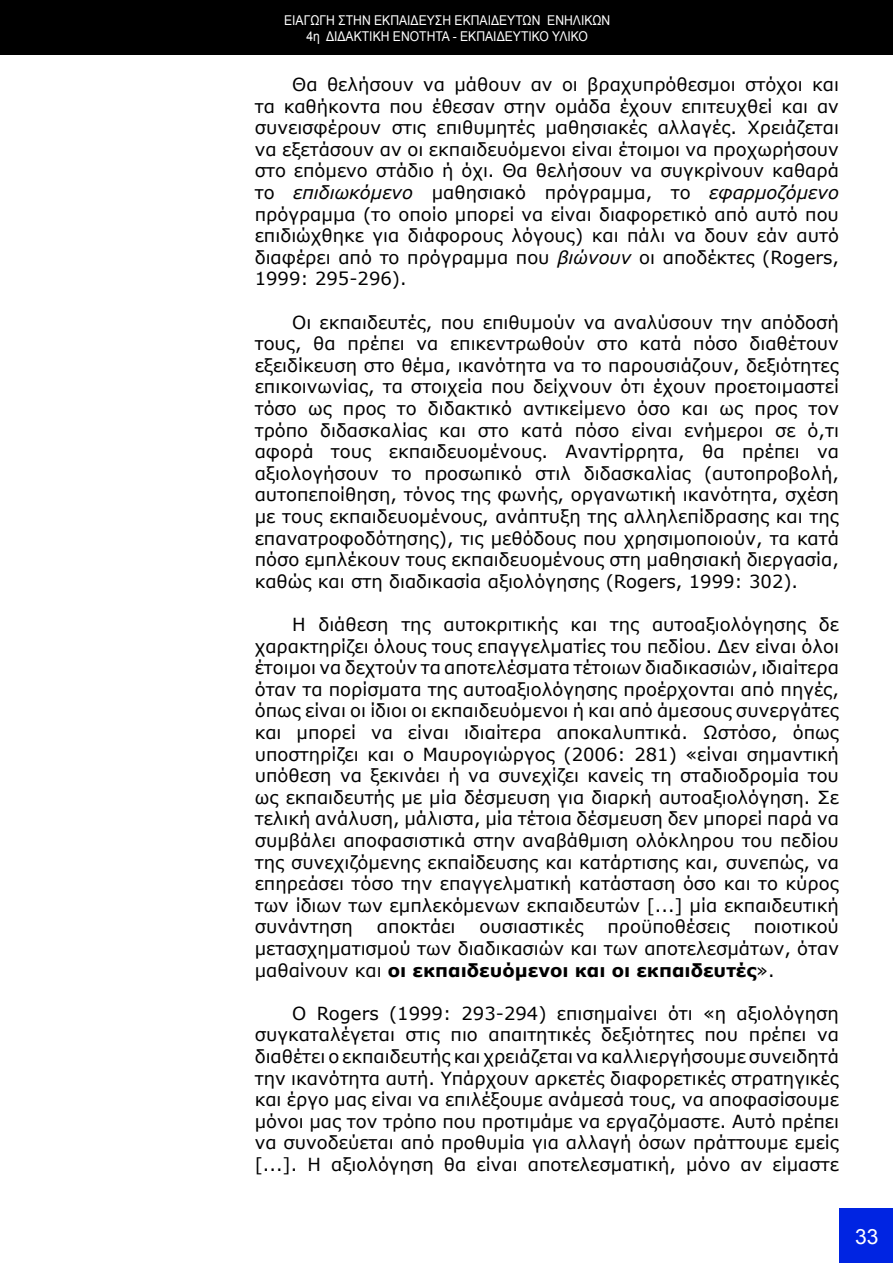
<style>
.page{position:relative;width:893px;height:1263px;background:#fff}
.page>*{position:absolute;margin:0;border:0;box-sizing:border-box;transform-origin:0 0}
.t1{font:21px "Arial";color:#fff}
.t2{font:18px/21.6px "Verdana";color:#000;text-align:justify}
.t3{font:13.5px/16.2px "Arial";color:#fff;text-align:center;scale:.9 1}
.s1{font-style:italic}
.s2{font-weight:700}
</style>
<div class="page">
<hr style="left:0;top:0;width:1px;height:54px;background:#000">
<div style="left:1px;top:0;width:892px;height:54px;background:#000"></div>
<div style="left:840px;top:1209px;width:53px;height:54px;background:#0024e2"></div>
<p class="t3" style="left:284px;top:12px;width:364px">ΕΙΑΓΩΓΗ ΣΤΗΝ ΕΚΠΑΙΔΕΥΣΗ ΕΚΠΑΙΔΕΥΤΩΝ ΕΝΗΛΙΚΩΝ<br>4η ΔΙΔΑΚΤΙΚΗ ΕΝΟΤΗΤΑ - ΕΚΠΑΙΔΕΥΤΙΚΟ ΥΛΙΚΟ</p>
<p class="t2" style="left:255px;top:73px;width:586px;text-indent:37px">Θα θελήσουν να μάθουν αν οι βραχυπρόθεσμοι στόχοι και τα καθήκοντα που έθεσαν στην ομάδα έχουν επιτευχθεί και αν συνεισφέρουν στις επιθυμητές μαθησιακές αλλαγές. Χρειάζεται να εξετάσουν αν οι εκπαιδευόμενοι είναι έτοιμοι να προχωρήσουν στο επόμενο στάδιο ή όχι. Θα θελήσουν να συγκρίνουν καθαρά το <span class="s1">επιδιωκόμενο</span> μαθησιακό πρόγραμμα, το <span class="s1">εφαρμοζόμενο </span>πρόγραμμα (το οποίο μπορεί να είναι διαφορετικό από αυτό που επιδιώχθηκε για διάφορους λόγους) και πάλι να δουν εάν αυτό διαφέρει από το πρόγραμμα που <span class="s1">βιώνουν</span> οι αποδέκτες (Rogers, 1999: 295-296).</p>
<p class="t2" style="left:255px;top:311px;width:586px;text-indent:37px">Οι εκπαιδευτές, που επιθυμούν να αναλύσουν την απόδοσή τους, θα πρέπει να επικεντρωθούν στο κατά πόσο διαθέτουν εξειδίκευση στο θέμα, ικανότητα να το παρουσιάζουν, δεξιότητες επικοινωνίας, τα στοιχεία που δείχνουν ότι έχουν προετοιμαστεί τόσο ως προς το διδακτικό αντικείμενο όσο και ως προς τον τρόπο διδασκαλίας και στο κατά πόσο είναι ενήμεροι σε ό,τι αφορά τους εκπαιδευομένους. Αναντίρρητα, θα πρέπει να αξιολογήσουν το προσωπικό στιλ διδασκαλίας (αυτοπροβολή, αυτοπεποίθηση, τόνος της φωνής, οργανωτική ικανότητα, σχέση με τους εκπαιδευομένους, ανάπτυξη της αλληλεπίδρασης και της επανατροφοδότησης), τις μεθόδους που χρησιμοποιούν, τα κατά πόσο εμπλέκουν τους εκπαιδευομένους στη μαθησιακή διεργασία, καθώς και στη διαδικασία αξιολόγησης (Rogers, 1999: 302).</p>
<p class="t2" style="left:255px;top:613px;width:586px;text-indent:37px">Η διάθεση της αυτοκριτικής και της αυτοαξιολόγησης δε χαρακτηρίζει όλους τους επαγγελματίες του πεδίου. Δεν είναι όλοι έτοιμοι να δεχτούν τα αποτελέσματα τέτοιων διαδικασιών, ιδιαίτερα όταν τα πορίσματα της αυτοαξιολόγησης προέρχονται από πηγές, όπως είναι οι ίδιοι οι εκπαιδευόμενοι ή και από άμεσους συνεργάτες και μπορεί να είναι ιδιαίτερα αποκαλυπτικά. Ωστόσο, όπως υποστηρίζει και ο Μαυρογιώργος (2006: 281) «είναι σημαντική υπόθεση να ξεκινάει ή να συνεχίζει κανείς τη σταδιοδρομία του ως εκπαιδευτής με μία δέσμευση για διαρκή αυτοαξιολόγηση. Σε τελική ανάλυση, μάλιστα, μία τέτοια δέσμευση δεν μπορεί παρά να συμβάλει αποφασιστικά στην αναβάθμιση ολόκληρου του πεδίου της συνεχιζόμενης εκπαίδευσης και κατάρτισης και, συνεπώς, να επηρεάσει τόσο την επαγγελματική κατάσταση όσο και το κύρος των ίδιων των εμπλεκόμενων εκπαιδευτών [...] μία εκπαιδευτική συνάντηση</p>
<p class="t2" style="left:255px;top:915px;width:586px;text-indent:499px">ποιοτικού μετασχηματισμού των διαδικασιών και των αποτελεσμάτων, όταν μαθαίνουν και <span class="s2">οι εκπαιδευόμενοι και οι εκπαιδευτές</span>».</p>
<p class="t2" style="left:255px;top:1002px;width:586px;text-indent:37px">Ο Rogers (1999: 293-294) επισημαίνει ότι «η αξιολόγηση συγκαταλέγεται στις πιο απαιτητικές δεξιότητες που πρέπει να διαθέτει ο εκπαιδευτής και χρειάζεται να καλλιεργήσουμε συνειδητά την ικανότητα αυτή. Υπάρχουν αρκετές διαφορετικές στρατηγικές και έργο μας είναι να επιλέξουμε ανάμεσά τους, να αποφασίσουμε μόνοι μας τον τρόπο που προτιμάμε να εργαζόμαστε. Αυτό πρέπει να συνοδεύεται από προθυμία για αλλαγή όσων πράττουμε εμείς [...]. Η αξιολόγηση θα είναι αποτελεσματική, μόνο αν είμαστε</p>
<p class="t2" style="left:377px;top:915px;width:80px">αποκτάει</p>
<p class="t2" style="left:479px;top:915px;width:106px">ουσιαστικές</p>
<p class="t2" style="left:607px;top:915px;width:124px">προϋποθέσεις</p>
<p class="t1" style="left:855px;top:1222px;width:25px">33</p>
</div>
